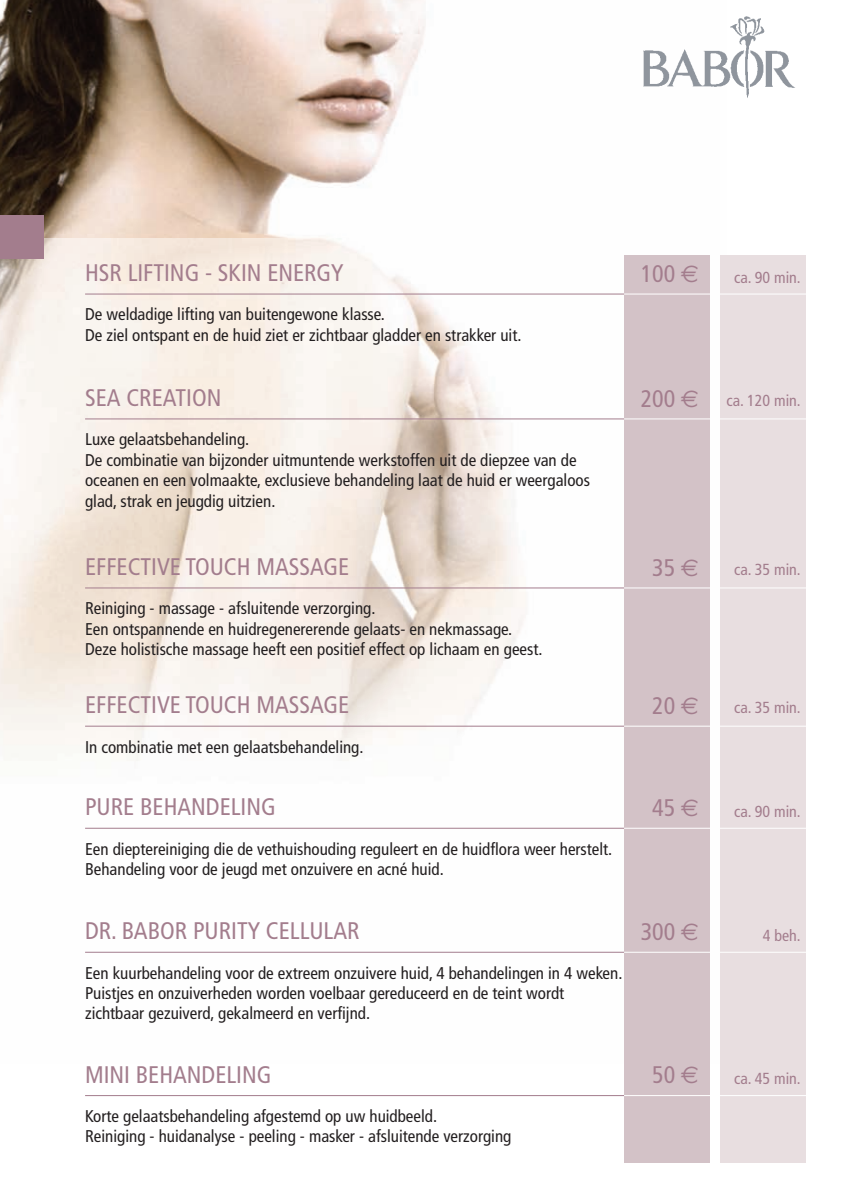
<style>
.page{position:relative;width:851px;height:1191px;background:#fff}
.page>*{position:absolute;margin:0;border:0;box-sizing:border-box;transform-origin:0 0}
.t1{font:condensed 24px "Frutiger";color:#a37d8d}
.t2{font:condensed 17px/20.4px "Frutiger";color:#231f20}
.t3{font:condensed 16px "Frutiger";color:#a37d8d}
.s1{font-family:"Euro Sans";font-stretch:normal}
.s2{font-size:24px}
.s3{font-family:"Euro Sans";font-stretch:normal;font-size:24px}
</style>
<div class="page">
<img style="left:0;top:0;width:710px;height:1063px">
<img style="left:0;top:238px;width:710px;height:567px">
<img style="left:635px;top:11px;width:160px;height:89px">
<div style="left:624px;top:255px;width:85px;height:907px;background:#d3c2c7"></div>
<div style="left:720px;top:255px;width:85px;height:907px;background:#e8dee0"></div>
<hr style="left:85px;top:293px;width:539px;height:1px;background:#a37d8d">
<hr style="left:624px;top:293px;width:190px;height:1px;background:#fff">
<hr style="left:85px;top:418px;width:539px;height:1px;background:#a37d8d">
<hr style="left:624px;top:418px;width:190px;height:1px;background:#fff">
<hr style="left:85px;top:587px;width:539px;height:1px;background:#a37d8d">
<hr style="left:624px;top:587px;width:190px;height:1px;background:#fff">
<hr style="left:85px;top:725px;width:539px;height:1px;background:#a37d8d">
<hr style="left:624px;top:725px;width:190px;height:1px;background:#fff">
<hr style="left:85px;top:827px;width:539px;height:1px;background:#a37d8d">
<hr style="left:624px;top:827px;width:190px;height:1px;background:#fff">
<hr style="left:85px;top:951px;width:539px;height:1px;background:#a37d8d">
<hr style="left:624px;top:951px;width:190px;height:1px;background:#fff">
<hr style="left:85px;top:1095px;width:539px;height:1px;background:#a37d8d">
<hr style="left:624px;top:1095px;width:190px;height:1px;background:#fff">
<div style="left:0;top:215px;width:43px;height:44px;background:#a37d8d"></div>
<hr style="left:850px;top:49px;width:1px;height:44px;background:#a37d8d">
<h1 class="t1" style="left:85px;top:263px;width:260px">HSR LIFTING - SKIN ENERGY</h1>
<p class="t2" style="left:85px;top:306px;width:438px">De weldadige lifting van buitengewone klasse.<br>De ziel ontspant en de huid ziet er zichtbaar gladder en strakker uit.</p>
<h1 class="t1" style="left:85px;top:388px;width:138px">SEA CREATION</h1>
<p class="t2" style="left:85px;top:430px;width:506px">Luxe gelaatsbehandeling.<br>De combinatie van bijzonder uitmuntende werkstoffen uit de diepzee van de oceanen en een volmaakte, exclusieve behandeling laat de huid er weergaloos glad, strak en jeugdig uitzien.</p>
<h1 class="t1" style="left:85px;top:557px;width:266px">EFFECTIVE TOUCH MASSAGE</h1>
<p class="t2" style="left:85px;top:599px;width:459px">Reiniging - massage - afsluitende verzorging.<br>Een ontspannende en huidregenererende gelaats- en nekmassage.<br>Deze holistische massage heeft een positief effect op lichaam en geest.</p>
<h1 class="t1" style="left:85px;top:695px;width:266px">EFFECTIVE TOUCH MASSAGE</h1>
<p class="t2" style="left:85px;top:738px;width:280px">In combinatie met een gelaatsbehandeling.</p>
<h1 class="t1" style="left:85px;top:797px;width:192px">PURE BEHANDELING</h1>
<p class="t2" style="left:85px;top:840px;width:528px">Een dieptereiniging die de vethuishouding reguleert en de huidflora weer herstelt.<br>Behandeling voor de jeugd met onzuivere en acné huid.</p>
<h1 class="t1" style="left:85px;top:921px;width:276px">DR. BABOR PURITY CELLULAR</h1>
<p class="t2" style="left:85px;top:964px;width:538px">Een kuurbehandeling voor de extreem onzuivere huid, 4 behandelingen in 4 weken.<br>Puistjes en onzuiverheden worden voelbaar gereduceerd en de teint wordt zichtbaar gezuiverd, gekalmeerd en verfijnd.</p>
<h1 class="t1" style="left:85px;top:1064px;width:188px">MINI BEHANDELING</h1>
<p class="t2" style="left:85px;top:1107px;width:427px">Korte gelaatsbehandeling afgestemd op uw huidbeeld.<br>Reiniging - huidanalyse - peeling - masker - afsluitende verzorging</p>
<h1 class="t1" style="left:640px;top:264px;width:60px">100 <span class="s1">€</span></h1>
<p class="t3" style="left:734px;top:271px;width:68px">ca. 90 min.</p>
<p class="t3" style="left:640px;top:393px;width:162px"><span class="s2">200</span> <span class="s3">€</span> ca. 120 min.</p>
<h1 class="t1" style="left:652px;top:558px;width:48px">35 <span class="s1">€</span></h1>
<p class="t3" style="left:734px;top:562px;width:68px">ca. 35 min.</p>
<h1 class="t1" style="left:652px;top:696px;width:48px">20 <span class="s1">€</span></h1>
<p class="t3" style="left:734px;top:701px;width:68px">ca. 35 min.</p>
<h1 class="t1" style="left:652px;top:798px;width:48px">45 <span class="s1">€</span></h1>
<p class="t3" style="left:734px;top:805px;width:68px">ca. 90 min.</p>
<h1 class="t1" style="left:640px;top:922px;width:60px">300 <span class="s1">€</span></h1>
<p class="t3" style="left:762px;top:929px;width:39px">4 beh.</p>
<h1 class="t1" style="left:652px;top:1065px;width:48px">50 <span class="s1">€</span></h1>
<p class="t3" style="left:734px;top:1072px;width:68px">ca. 45 min.</p>
</div>
